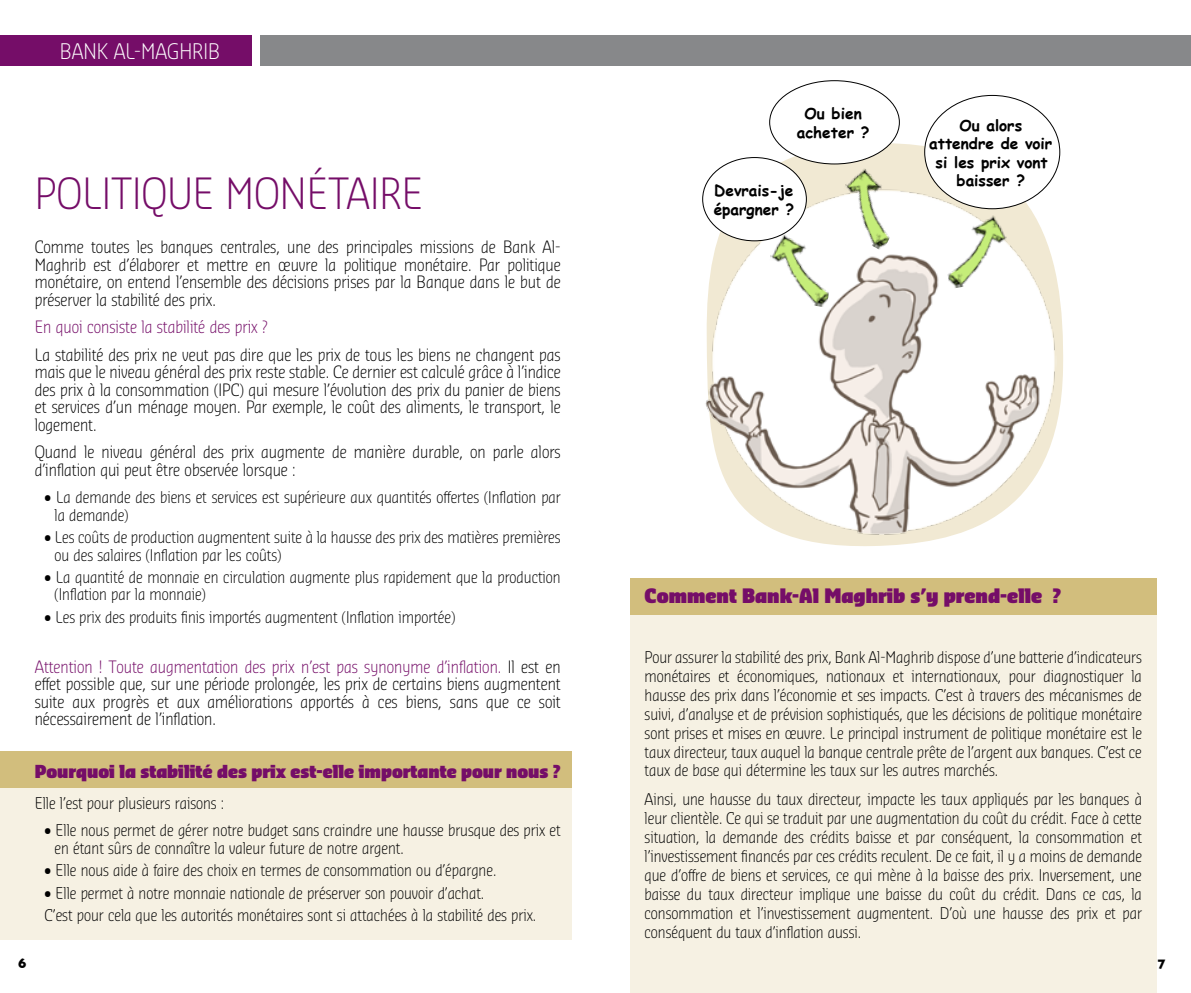
<style>
.page{position:relative;width:1191px;height:993px;background:#fff}
.page>*{position:absolute;margin:0;border:0;box-sizing:border-box;transform-origin:0 0}
.t1{font:300 42px "Sansa Con Pro";color:#750d68}
.t2{font:300 21px "Sansa Con Pro";color:#fff}
.t3{font:900 19.43px "Sansa Con Pro";color:#750d68}
.t4{font:900 17.5px "Sansa Con Pro";color:#750d68}
.t5{font:300 16.62px/17.5px "Sansa Con Pro";color:#000;text-align:justify}
.t6{font:300 16.62px "Sansa Con Pro";color:#750d68}
.t7{font:300 15.75px/18.9px "Sansa Con Pro";color:#000}
.t8{font:700 15.4px/18.6px "Comic Sans MS";color:#000;text-align:center}
.t9{font:700 14px "Gill Sans";color:#000}
.s1{color:#750d68}
</style>
<div class="page">
<div style="left:630px;top:604px;width:526px;height:388px;background:#f6f1e3"></div>
<div style="left:630px;top:577px;width:526px;height:37px;background:#d2be7d"></div>
<svg style="left:708px;top:130px;width:355px;height:416px"></svg>
<div style="left:0;top:754px;width:572px;height:185px;background:#f6f1e3"></div>
<div style="left:0;top:35px;width:252px;height:31px;background:#750d68"></div>
<div style="left:260px;top:35px;width:931px;height:31px;background:#87888a"></div>
<img style="left:702px;top:181px;width:354px;height:360px">
<img style="left:939px;top:214px;width:74px;height:75px">
<img style="left:825px;top:164px;width:88px;height:87px">
<img style="left:762px;top:232px;width:75px;height:75px">
<div style="left:702px;top:157px;width:104px;height:84px;background:#fff;border-radius:50%"></div>
<div style="left:769px;top:81px;width:130px;height:83px;background:#fff;border-radius:50%"></div>
<div style="left:924px;top:95px;width:135px;height:114px;background:#fff;border-radius:50%"></div>
<div style="left:0;top:750px;width:572px;height:37px;background:#d2be7d"></div>
<h2 class="t2" style="left:60px;top:37px;width:93px">BAN K AL-MAGHRI</h2>
<h2 class="t2" style="left:208px;top:37px;width:13px">B</h2>
<h1 class="t1" style="left:35px;top:166px;width:390px">Politique monétaire</h1>
<p class="t5" style="left:35px;top:237px;width:527px">Comme toutes les banques centrales, une des principales missions de Bank Al-Maghrib est d’élaborer et mettre en œuvre la politique monétaire. Par politique monétaire, on entend l’ensemble des décisions prises par la Banque dans le but de préserver la stabilité des prix.</p>
<p class="t6" style="left:35px;top:316px;width:235px">En quoi consiste la stabilité des prix ?</p>
<p class="t5" style="left:35px;top:345px;width:527px">La stabilité des prix ne veut pas dire que les prix de tous les biens ne changent pas mais que le niveau général des prix reste stable. Ce dernier est calculé grâce à l’indice des prix à la consommation (IPC) qui mesure l’évolution des prix du panier de biens et services d’un ménage moyen. Par exemple, le coût des aliments, le transport, le logement.</p>
<p class="t5" style="left:35px;top:442px;width:527px">Quand le niveau général des prix augmente de manière durable, on parle alors d’inflation qui peut être observée lorsque :</p>
<p class="t7" style="left:55px;top:488px;width:508px;line-height:17.5px;text-indent:-10px">• La demande des biens et services est supérieure aux quantités offertes (Inflation par la demande)</p>
<p class="t7" style="left:55px;top:527px;width:507px;line-height:17.5px;text-indent:-10px">• Les coûts de production augmentent suite à la hausse des prix des matières premières ou des salaires (Inflation par les coûts)</p>
<p class="t7" style="left:55px;top:567px;width:508px;line-height:17.5px;text-indent:-10px">• La quantité de monnaie en circulation augmente plus rapidement que la production (Inflation par la monnaie)</p>
<p class="t7" style="left:45px;top:607px;width:412px">• Les prix des produits finis importés augmentent (Inflation importée)</p>
<p class="t5" style="left:35px;top:657px;width:527px"><span class="s1">Attention ! Toute augmentation des prix n’est pas synonyme d’inflation.</span> Il est en effet possible que, sur une période prolongée, les prix de certains biens augmentent suite aux progrès et aux améliorations apportés à ces biens, sans que ce soit nécessairement de l’inflation.</p>
<p class="t4" style="left:35px;top:759px;width:527px">Pourquoi la stabilité des prix est-elle importante pour nous ?</p>
<p class="t7" style="left:35px;top:792px;width:191px">Elle l’est pour plusieurs raisons :</p>
<p class="t7" style="left:55px;top:820px;width:507px;line-height:17.5px;text-indent:-10px">• Elle nous permet de gérer notre budget sans craindre une hausse brusque des prix et en étant sûrs de connaître la valeur future de notre argent.</p>
<p class="t7" style="left:45px;top:860px;width:453px">• Elle nous aide à faire des choix en termes de consommation ou d’épargne.</p>
<p class="t7" style="left:45px;top:880px;width:493px;line-height:22.4px">• Elle permet à notre monnaie nationale de préserver son pouvoir d’achat.<br>C’est pour cela que les autorités monétaires sont si attachées à la stabilité des prix.</p>
<p class="t8" style="left:797px;top:104px;width:74px">Ou bien acheter ?</p>
<p class="t8" style="left:929px;top:115px;width:125px">Ou alors attendre de voir si les prix vont baisser ?</p>
<p class="t8" style="left:713px;top:181px;width:82px;text-align:left">Devrais-je épargner ?</p>
<p class="t3" style="left:644px;top:582px;width:418px">Comment Bank-Al Maghrib s’y prend-elle ?</p>
<p class="t7" style="left:644px;top:647px;width:499px;text-align:justify">Pour assurer la stabilité des prix, Bank Al-Maghrib dispose d’une batterie d’indicateurs monétaires et économiques, nationaux et internationaux, pour diagnostiquer la hausse des prix dans l’économie et ses impacts. C’est à travers des mécanismes de suivi, d’analyse et de prévision sophistiqués, que les décisions de politique monétaire sont prises et mises en œuvre. Le principal instrument de politique monétaire est le taux directeur, taux auquel la banque centrale prête de l’argent aux banques. C’est ce taux de base qui détermine les taux sur les autres marchés.</p>
<p class="t7" style="left:644px;top:789px;width:499px;text-align:justify">Ainsi, une hausse du taux directeur, impacte les taux appliqués par les banques à leur clientèle. Ce qui se traduit par une augmentation du coût du crédit. Face à cette situation, la demande des crédits baisse et par conséquent, la consommation et l’investissement financés par ces crédits reculent. De ce fait, il y a moins de demande que d’offre de biens et services, ce qui mène à la baisse des prix. Inversement, une baisse du taux directeur implique une baisse du coût du crédit. Dans ce cas, la consommation et l’investissement augmentent. D’où une hausse des prix et par conséquent du taux d’inflation aussi.</p>
<p class="t9" style="left:18px;top:951px;width:10px">6</p>
<p class="t9" style="left:1157px;top:952px;width:10px">7</p>
</div>
